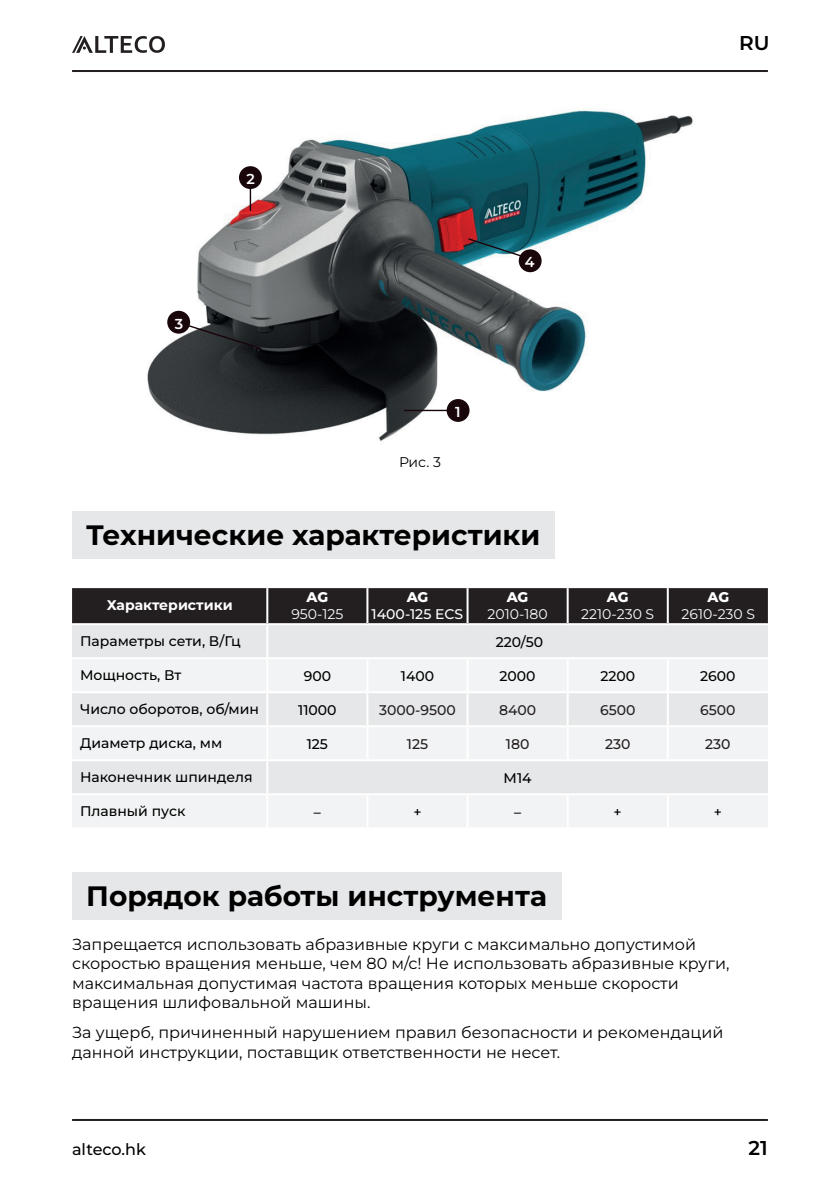
<style>
.page{position:relative;width:840px;height:1191px;background:#fff}
.page>*{position:absolute;margin:0;border:0;box-sizing:border-box;transform-origin:0 0}
.t1{font:700 28px "Montserrat";color:#000}
.t2{font:600 20px "Montserrat";color:#000}
.t3{font:16px/19.2px "Montserrat";color:#000}
.t4{font:500 16px "Montserrat";color:#000}
.t5{font:600 14.4px "Montserrat";color:#fff}
.t6{font:500 14px "Montserrat";color:#000}
.t7{font:14px/16.8px "Montserrat";color:#fff;text-align:center}
.t8{font:500 14px "Montserrat";color:#231f20}
.t9{font:700 14px "Montserrat";color:#fff}
.t10{font:500 14px/16.8px "Montserrat";color:#fff;text-align:center}
.t11{font:14px "Montserrat";color:#000}
.s1{font-weight:800}
</style>
<div class="page">
<hr style="left:72px;top:70px;width:695px;height:2px;background:#231f20">
<hr style="left:72px;top:1119px;width:695px;height:2px;background:#231f20">
<svg style="left:72px;top:36px;width:93px;height:17px"></svg>
<div style="left:72px;top:511px;width:482px;height:48px;background:#e6e7e9"></div>
<div style="left:72px;top:588px;width:695px;height:35px;background:#231f20"></div>
<div style="left:72px;top:625px;width:695px;height:32px;background:#e6e7e9"></div>
<svg style="left:72px;top:659px;width:695px;height:168px;fill:#f2f3f4"></svg>
<hr style="left:266px;top:588px;width:2px;height:35px;background:#fff">
<hr style="left:366px;top:588px;width:2px;height:35px;background:#fff">
<hr style="left:466px;top:588px;width:2px;height:35px;background:#fff">
<hr style="left:566px;top:588px;width:2px;height:35px;background:#fff">
<hr style="left:666px;top:588px;width:2px;height:35px;background:#fff">
<hr style="left:266px;top:625px;width:2px;height:32px;background:#fff">
<hr style="left:266px;top:659px;width:2px;height:32px;background:#fff">
<hr style="left:366px;top:659px;width:2px;height:32px;background:#fff">
<hr style="left:466px;top:659px;width:2px;height:32px;background:#fff">
<hr style="left:566px;top:659px;width:2px;height:32px;background:#fff">
<hr style="left:666px;top:659px;width:2px;height:32px;background:#fff">
<hr style="left:72px;top:691px;width:195px;height:2px;background:#fff">
<hr style="left:267px;top:691px;width:100px;height:2px;background:#fff">
<hr style="left:266px;top:693px;width:2px;height:32px;background:#fff">
<hr style="left:367px;top:691px;width:100px;height:2px;background:#fff">
<hr style="left:366px;top:693px;width:2px;height:32px;background:#fff">
<hr style="left:467px;top:691px;width:100px;height:2px;background:#fff">
<hr style="left:466px;top:693px;width:2px;height:32px;background:#fff">
<hr style="left:567px;top:691px;width:100px;height:2px;background:#fff">
<hr style="left:566px;top:693px;width:2px;height:32px;background:#fff">
<hr style="left:667px;top:691px;width:100px;height:2px;background:#fff">
<hr style="left:666px;top:693px;width:2px;height:32px;background:#fff">
<hr style="left:72px;top:725px;width:195px;height:2px;background:#fff">
<hr style="left:267px;top:725px;width:100px;height:2px;background:#fff">
<hr style="left:266px;top:727px;width:2px;height:32px;background:#fff">
<hr style="left:367px;top:725px;width:100px;height:2px;background:#fff">
<hr style="left:366px;top:727px;width:2px;height:32px;background:#fff">
<hr style="left:467px;top:725px;width:100px;height:2px;background:#fff">
<hr style="left:466px;top:727px;width:2px;height:32px;background:#fff">
<hr style="left:567px;top:725px;width:100px;height:2px;background:#fff">
<hr style="left:566px;top:727px;width:2px;height:32px;background:#fff">
<hr style="left:667px;top:725px;width:100px;height:2px;background:#fff">
<hr style="left:666px;top:727px;width:2px;height:32px;background:#fff">
<hr style="left:72px;top:759px;width:195px;height:2px;background:#fff">
<hr style="left:267px;top:759px;width:100px;height:2px;background:#fff">
<hr style="left:266px;top:761px;width:2px;height:32px;background:#fff">
<hr style="left:367px;top:759px;width:100px;height:2px;background:#fff">
<hr style="left:467px;top:759px;width:100px;height:2px;background:#fff">
<hr style="left:567px;top:759px;width:100px;height:2px;background:#fff">
<hr style="left:667px;top:759px;width:100px;height:2px;background:#fff">
<hr style="left:72px;top:793px;width:195px;height:2px;background:#fff">
<hr style="left:267px;top:793px;width:100px;height:2px;background:#fff">
<hr style="left:266px;top:795px;width:2px;height:32px;background:#fff">
<hr style="left:367px;top:793px;width:100px;height:2px;background:#fff">
<hr style="left:366px;top:795px;width:2px;height:32px;background:#fff">
<hr style="left:467px;top:793px;width:100px;height:2px;background:#fff">
<hr style="left:466px;top:795px;width:2px;height:32px;background:#fff">
<hr style="left:567px;top:793px;width:100px;height:2px;background:#fff">
<hr style="left:566px;top:795px;width:2px;height:32px;background:#fff">
<hr style="left:667px;top:793px;width:100px;height:2px;background:#fff">
<hr style="left:666px;top:795px;width:2px;height:32px;background:#fff">
<div style="left:72px;top:872px;width:489px;height:48px;background:#e6e7e9"></div>
<img style="left:147px;top:109px;width:546px;height:333px">
<hr style="left:404px;top:410px;width:55px;height:1px;background:#17050b">
<div style="left:446px;top:399px;width:23px;height:23px;background:#18060b;border-radius:50%"></div>
<svg style="left:186px;top:324px;width:76px;height:26px;background:#343739"></svg>
<div style="left:167px;top:311px;width:23px;height:23px;background:#18060b;border-radius:50%"></div>
<hr style="left:249px;top:176px;width:2px;height:35px;background:#17050b">
<div style="left:239px;top:166px;width:23px;height:23px;background:#18060b;border-radius:50%"></div>
<svg style="left:466px;top:237px;width:62px;height:23px"></svg>
<div style="left:518px;top:249px;width:23px;height:23px;background:#18060b;border-radius:50%"></div>
<p class="t5" style="left:175px;top:314px;width:10px">3</p>
<p class="t5" style="left:246px;top:169px;width:10px">2</p>
<p class="t5" style="left:455px;top:402px;width:7px">1</p>
<p class="t11" style="left:399px;top:452px;width:43px">Рис. 3</p>
<p class="t5" style="left:524px;top:252px;width:11px">4</p>
<p class="t1" style="left:86px;top:516px;width:455px">Технические характеристики</p>
<p class="t2" style="left:738px;top:30px;width:32px">RU</p>
<p class="t9" style="left:107px;top:596px;width:127px">Характеристики</p>
<p class="t7" style="left:291px;top:588px;width:53px"><span class="s1">AG<br></span>950-125</p>
<p class="t10" style="left:371px;top:588px;width:93px"><span class="s1">AG<br></span>1400-125 ECS</p>
<p class="t7" style="left:487px;top:588px;width:61px"><span class="s1">AG<br></span>2010-180</p>
<p class="t7" style="left:581px;top:588px;width:74px"><span class="s1">AG<br></span>2210-230 S</p>
<p class="t7" style="left:681px;top:588px;width:75px"><span class="s1">AG<br></span>2610-230 S</p>
<p class="t6" style="left:80px;top:631px;width:162px">Параметры сети, В/Гц</p>
<p class="t6" style="left:495px;top:632px;width:49px">220/50</p>
<p class="t6" style="left:80px;top:665px;width:103px">Мощность, Вт</p>
<p class="t6" style="left:303px;top:666px;width:29px">900</p>
<p class="t6" style="left:400px;top:666px;width:35px">1400</p>
<p class="t6" style="left:499px;top:666px;width:38px">2000</p>
<p class="t6" style="left:600px;top:666px;width:36px">2200</p>
<p class="t6" style="left:699px;top:666px;width:37px">2600</p>
<p class="t6" style="left:80px;top:699px;width:180px">Число оборотов, об/мин</p>
<p class="t6" style="left:298px;top:700px;width:40px">11000</p>
<p class="t8" style="left:379px;top:700px;width:78px">3000-9500</p>
<p class="t8" style="left:499px;top:700px;width:39px">8400</p>
<p class="t8" style="left:599px;top:700px;width:37px">6500</p>
<p class="t8" style="left:699px;top:700px;width:37px">6500</p>
<p class="t6" style="left:80px;top:733px;width:143px">Диаметр диска, мм</p>
<p class="t6" style="left:306px;top:734px;width:23px">125</p>
<p class="t8" style="left:406px;top:734px;width:23px">125</p>
<p class="t8" style="left:505px;top:734px;width:25px">180</p>
<p class="t8" style="left:604px;top:734px;width:27px">230</p>
<p class="t8" style="left:704px;top:734px;width:27px">230</p>
<p class="t6" style="left:80px;top:767px;width:174px">Наконечник шпинделя</p>
<p class="t6" style="left:503px;top:768px;width:29px">M14</p>
<p class="t6" style="left:80px;top:801px;width:107px">Плавный пуск</p>
<p class="t6" style="left:314px;top:802px;width:8px">–</p>
<p class="t6" style="left:413px;top:802px;width:10px">+</p>
<p class="t6" style="left:514px;top:802px;width:8px">–</p>
<p class="t6" style="left:613px;top:802px;width:10px">+</p>
<p class="t6" style="left:713px;top:802px;width:10px">+</p>
<p class="t1" style="left:86px;top:877px;width:462px">Порядок работы инструмента</p>
<p class="t3" style="left:72px;top:934px;width:658px">Запрещается использовать абразивные круги с максимально допустимой скоростью вращения меньше, чем 80 м/с! Не использовать абразивные круги, максимальная допустимая частота вращения которых меньше скорости вращения шлифовальной машины.</p>
<p class="t3" style="left:72px;top:1022px;width:652px">За ущерб, причиненный нарушением правил безопасности и рекомендаций данной инструкции, поставщик ответственности не несет.</p>
<p class="t4" style="left:72px;top:1138px;width:75px">alteco.hk</p>
<p class="t2" style="left:748px;top:1134px;width:21px">21</p>
</div>
